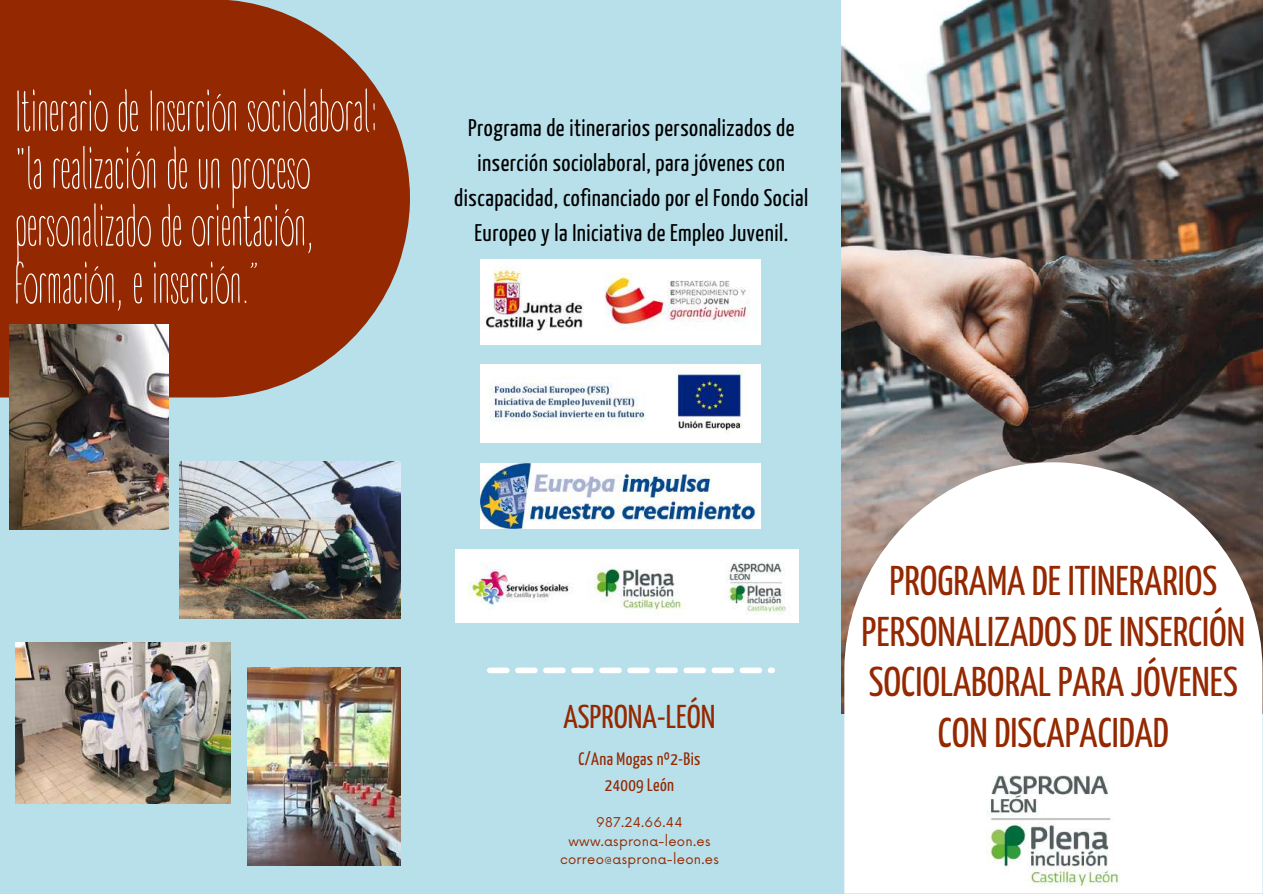
<style>
.page{position:relative;width:1263px;height:894px;background:#fff}
.page>*{position:absolute;margin:0;border:0;box-sizing:border-box;transform-origin:0 0}
.t1{font:55.35px/57.3px "A Day Without Sun";letter-spacing:.02em;color:#fff}
.t2{font:41.4px/50.6px "Yanone Kaffeesatz";color:#942800;text-align:center}
.t3{font:32.85px "Yanone Kaffeesatz";color:#942800}
.t4{font:24px/34.8px "Yanone Kaffeesatz";letter-spacing:.02em;color:#000;text-align:center}
.t5{font:18px/25.8px "Yanone Kaffeesatz";letter-spacing:.02em;color:#942800;text-align:center}
.t6{font:13.2px/18.6px "Now";letter-spacing:.02em;color:#942800;text-align:center}
</style>
<div class="page">
<div style="left:0;top:0;width:1263px;height:893px;background:#b7e0eb"></div>
<svg style="left:0;top:0;width:410px;height:397px;background:#973c1a"></svg>
<img style="left:841px;top:0;width:422px;height:713px">
<svg style="left:844px;top:462px;width:418px;height:431px;background:#f1efee"></svg>
<img style="left:456px;top:549px;width:343px;height:73px">
<svg style="left:487px;top:667px;width:288px;height:6px"></svg>
<img style="left:986px;top:770px;width:134px;height:117px">
<img style="left:10px;top:324px;width:158px;height:205px">
<img style="left:247px;top:667px;width:153px;height:198px">
<img style="left:180px;top:462px;width:220px;height:156px">
<img style="left:15px;top:642px;width:215px;height:161px">
<img style="left:480px;top:259px;width:280px;height:85px">
<img style="left:480px;top:364px;width:280px;height:79px">
<img style="left:480px;top:463px;width:280px;height:65px">
<h1 class="t1" style="left:15px;top:83px;width:364px">Itinerario de Inserción sociolaboral: "la realización de un proceso personalizado de orientación, formación, e inserción.”</h1>
<p class="t4" style="left:454px;top:112px;width:355px">Programa de itinerarios personalizados de inserción sociolaboral, para jóvenes con discapacidad, cofinanciado por el Fondo Social Europeo y la Iniciativa de Empleo Juvenil.</p>
<h3 class="t3" style="left:563px;top:703px;width:154px">ASPRONA-LEÓN</h3>
<p class="t5" style="left:578px;top:747px;width:123px">C/Ana Mogas nº2-Bis<br>24009 León</p>
<p class="t6" style="left:560px;top:813px;width:160px">987.24.66.44 www.asprona-leon.es correo@asprona-leon.es</p>
<h2 class="t2" style="left:861px;top:558px;width:385px">PROGRAMA DE ITINERARIOS<br>PERSONALIZADOS DE INSERCIÓN<br>SOCIOLABORAL PARA JÓVENES<br>CON DISCAPACIDAD</h2>
</div>
